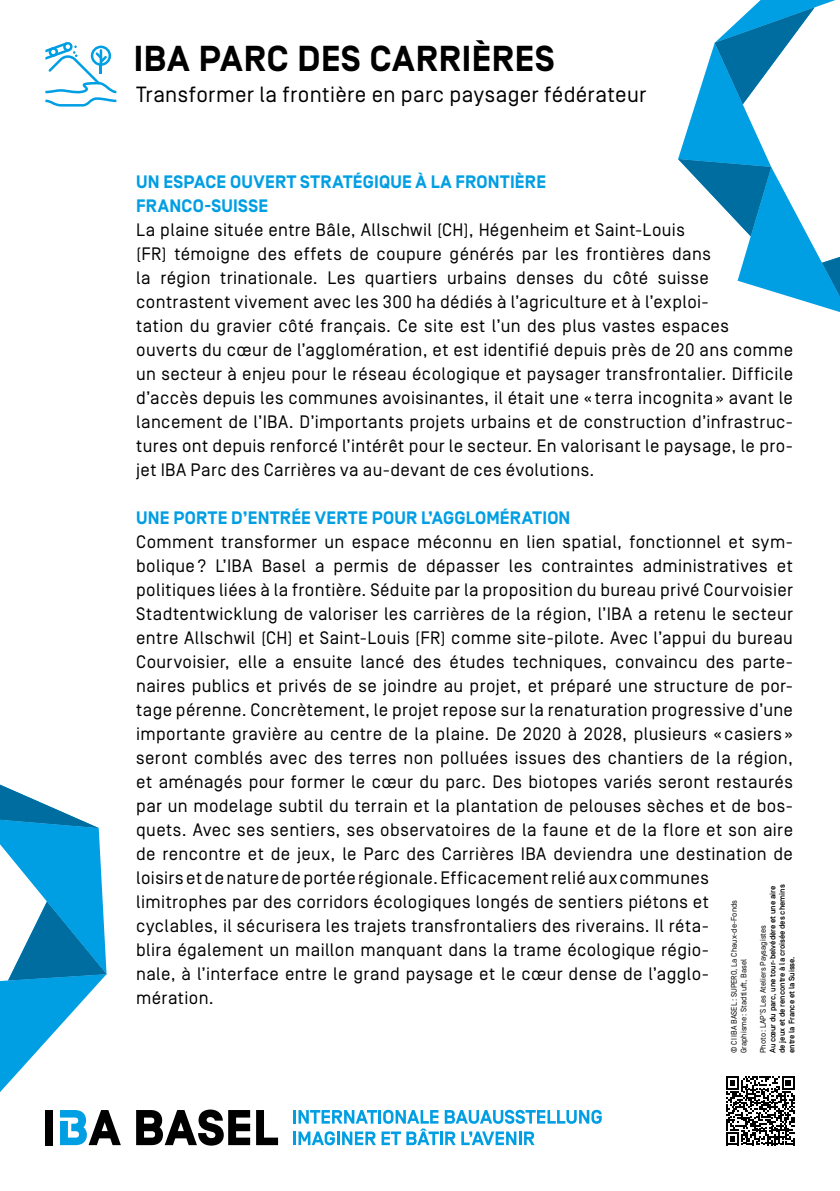
<style>
.page{position:relative;width:840px;height:1191px;background:#fff}
.page>*{position:absolute;margin:0;border:0;box-sizing:border-box;transform-origin:0 0}
.t1{font:700 36px "Simplon Norm";letter-spacing:.02em;color:#000}
.t2{font:22px "Simplon Norm";letter-spacing:.015em;color:#000}
.t3{font:18px/24px "Simplon Norm";letter-spacing:.02em;color:#000}
.t4{font:700 18px/24px "Simplon Norm";letter-spacing:.01em;color:#009ee3}
.t5{font:500 8px/9.6px "Simplon Norm";color:#000}
.t6{font:8px/9.6px "Simplon Norm";color:#000}
</style>
<div class="page">
<svg style="left:726px;top:1076px;width:68px;height:69px"></svg>
<svg style="left:45px;top:42px;width:71px;height:65px"></svg>
<svg style="left:678px;top:0;width:161px;height:312px"></svg>
<svg style="left:0;top:784px;width:106px;height:308px"></svg>
<div style="left:45px;top:1110px;width:8px;height:35px;background:#000"></div>
<svg style="left:256px;top:1110px;width:22px;height:35px"></svg>
<svg style="left:136px;top:1109px;width:114px;height:36px"></svg>
<svg style="left:60px;top:1110px;width:61px;height:35px"></svg>
<svg style="left:293px;top:1109px;width:308px;height:36px"></svg>
<h1 class="t1" style="left:134px;top:39px;width:422px">IBA PARC DES CARRIÈRES</h1>
<p class="t2" style="left:136px;top:83px;width:511px">Transformer la frontière en parc paysager fédérateur</p>
<p class="t4" style="left:136px;top:171px;width:411px">UN ESPACE OUVERT STRATÉGIQUE À LA FRONTIÈRE<br>FRANCO-SUISSE</p>
<p class="t3" style="left:136px;top:218px;width:658px">La plaine située entre Bâle, Allschwil (CH), Hégenheim et Saint-Louis<br>(FR) témoigne des effets de coupure générés par les frontières dans<br>la région trinationale. Les quartiers urbains denses du côté suisse contrastent vivement avec les 300 ha dédiés à l’agriculture et à l’exploi-<br>tation du gravier côté français. Ce site est l’un des plus vastes espaces ouverts du cœur de l’agglomération, et est identifié depuis près de 20 ans comme un secteur à enjeu pour le réseau écologique et paysager transfrontalier. Difficile d’accès depuis les communes avoisinantes, il était une « terra incognita » avant le lancement de l’IBA. D’importants projets urbains et de construction d’infrastruc&shy;tures ont depuis renforcé l’intérêt pour le secteur. En valorisant le paysage, le pro&shy;jet IBA Parc des Carrières va au-devant de ces évolutions.</p>
<p class="t4" style="left:136px;top:507px;width:435px">UNE PORTE D’ENTRÉE VERTE POUR L’AGGLOMÉRATION</p>
<p class="t3" style="left:136px;top:530px;width:658px">Comment transformer un espace méconnu en lien spatial, fonctionnel et sym&shy;bolique ? L’IBA Basel a permis de dépasser les contraintes administratives et politiques liées à la frontière. Séduite par la proposition du bureau privé Courvoisier Stadtentwicklung de valoriser les carrières de la région, l’IBA a retenu le secteur entre Allschwil (CH) et Saint-Louis (FR) comme site-pilote. Avec l’appui du bureau Courvoisier, elle a ensuite lancé des études techniques, convaincu des parte&shy;naires publics et privés de se joindre au projet, et préparé une structure de por&shy;tage pérenne. Concrètement, le projet repose sur la renaturation progressive d’une importante gravière au centre de la plaine. De 2020 à 2028, plusieurs « casiers » seront comblés avec des terres non polluées issues des chantiers de la région, et aménagés pour former le cœur du parc. Des biotopes variés seront restaurés par un modelage subtil du terrain et la plantation de pelouses sèches et de bos&shy;quets. Avec ses sentiers, ses observatoires de la faune et de la flore et son aire de rencontre et de jeux, le Parc des Carrières IBA deviendra une destination de loisirs et de nature de portée régionale. Efficacement relié aux communes limitrophes par des corridors écologiques longés de sentiers piétons et cyclables, il sécurisera les trajets transfrontaliers des riverains. Il réta-<br>blira également un maillon manquant dans la trame écologique régio-<br>nale, à l’interface entre le grand paysage et le cœur dense de l’agglo-<br>mération.</p>
<p class="t5" style="left:767px;top:1053px;width:170px;rotate:-90deg">Au cœur du parc, une tour-belvédère et une aire de jeux et de rencontre à la croisée des chemins entre la France et la Suisse.</p>
<p class="t6" style="left:729px;top:1053px;width:155px;rotate:-90deg">© CI IBA BASEL : SUPERO, La Chaux-de-Fonds<br>Graphisme: Stadtluft, Basel</p>
<p class="t6" style="left:758px;top:1053px;width:130px;rotate:-90deg">Photo: LAP’S Les Ateliers Paysagistes</p>
</div>
